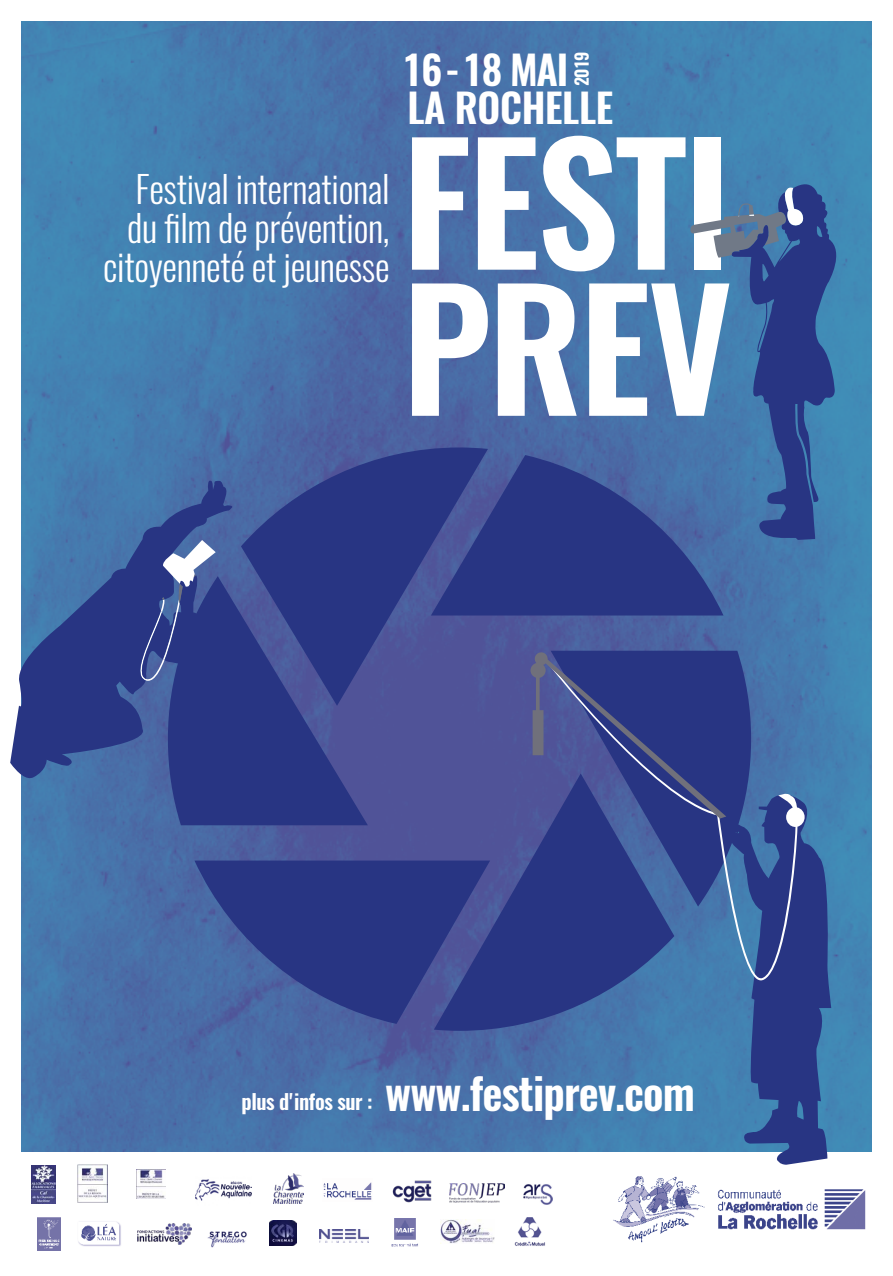
<style>
.page{position:relative;width:893px;height:1276px;background:#fff}
.page>*{position:absolute;margin:0;border:0;box-sizing:border-box;transform-origin:0 0}
.t1{font:600 163.43px/146.1px "Oswald";letter-spacing:-.02em;color:#fff}
.t2{font:600 43.72px "Oswald";letter-spacing:-.02em;color:#fff}
.t3{font:600 39.9px "Oswald";letter-spacing:-.01em;color:#fff}
.t4{font:300 36.97px/39.3px "Oswald";letter-spacing:-.01em;color:#fff;text-align:right}
.t5{font:600 17.48px "Oswald";color:#fff}
.s1{font-size:20.77px}
</style>
<div class="page">
<img style="left:21px;top:21px;width:851px;height:1130px">
<svg style="left:168px;top:576px;width:200px;height:249px;background:#313d88"></svg>
<svg style="left:488px;top:455px;width:235px;height:160px;background:#30438b"></svg>
<svg style="left:241px;top:447px;width:247px;height:259px;background:#39458e"></svg>
<svg style="left:194px;top:860px;width:240px;height:164px;background:#33458d"></svg>
<svg style="left:434px;top:773px;width:96px;height:258px;background:#3e478f"></svg>
<svg style="left:690px;top:177px;width:156px;height:363px;background:#3d69a1"></svg>
<svg style="left:530px;top:651px;width:301px;height:513px;background:#3e5c9a"></svg>
<svg style="left:10px;top:478px;width:228px;height:303px;background:#405c9b"></svg>
<svg style="left:137px;top:540px;width:79px;height:141px;background:#475697"></svg>
<img style="left:613px;top:1176px;width:92px;height:67px">
<img style="left:274px;top:1173px;width:30px;height:30px">
<img style="left:32px;top:1165px;width:23px;height:38px">
<img style="left:136px;top:1169px;width:30px;height:30px">
<img style="left:323px;top:1182px;width:49px;height:18px">
<img style="left:195px;top:1179px;width:57px;height:22px">
<img style="left:37px;top:1217px;width:23px;height:34px">
<img style="left:78px;top:1164px;width:30px;height:38px">
<img style="left:207px;top:1231px;width:40px;height:17px">
<img style="left:441px;top:1219px;width:54px;height:24px">
<img style="left:717px;top:1189px;width:149px;height:41px">
<img style="left:269px;top:1220px;width:27px;height:26px">
<img style="left:78px;top:1221px;width:43px;height:25px">
<img style="left:392px;top:1180px;width:40px;height:22px">
<img style="left:524px;top:1184px;width:29px;height:21px">
<img style="left:138px;top:1223px;width:54px;height:21px">
<img style="left:320px;top:1229px;width:48px;height:13px">
<img style="left:391px;top:1218px;width:27px;height:29px">
<img style="left:450px;top:1183px;width:54px;height:19px">
<img style="left:514px;top:1217px;width:31px;height:29px">
<p class="t4" style="left:103px;top:169px;width:288px">Festival international du film de prévention, citoyenneté et jeunesse</p>
<p class="t3" style="left:402px;top:42px;width:168px">16-18 MAI</p>
<p class="t5" style="left:569px;top:86px;width:36px;rotate:-90deg">2019</p>
<p class="t3" style="left:407px;top:79px;width:207px">LA ROCHELLE</p>
<h1 class="t1" style="left:402px;top:134px;width:332px">FESTI<br>PREV</h1>
<p class="t2" style="left:242px;top:1062px;width:455px"><span class="s1">plus d'infos sur :</span> www.festiprev.com</p>
</div>
